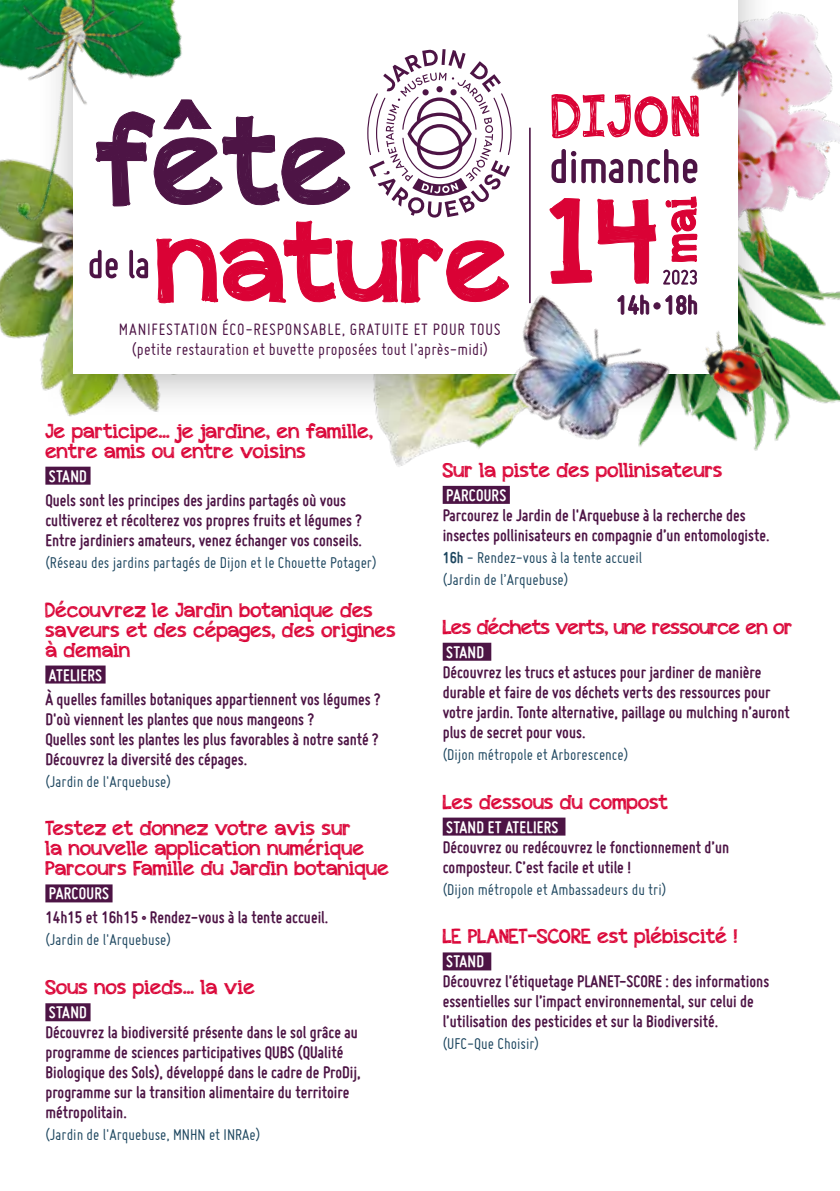
<style>
.page{position:relative;width:840px;height:1191px;background:#fff}
.page>*{position:absolute;margin:0;border:0;box-sizing:border-box;transform-origin:0 0}
.t1{font:20px/20px "appleberry";color:#da0235}
.t2{font:20px "appleberry";letter-spacing:-.03em;color:#da0235}
.t3{font:700 18px/20px "Miso";color:#4d1445}
.t4{font:18px/20px "Miso";letter-spacing:.01em;color:#4d1445;text-align:center}
.t5{font:700 18px "Miso";letter-spacing:.015em;color:#fff}
.t6{font:17px/22px "Miso";color:#1d465f}
.s1{font-weight:700}
</style>
<div class="page">
<img style="left:377px;top:419px;width:133px;height:85px">
<img style="left:697px;top:325px;width:142px;height:126px">
<img style="left:774px;top:12px;width:65px;height:313px">
<img style="left:0;top:258px;width:36px;height:81px">
<div style="left:36px;top:0;width:738px;height:419px;background:#000;opacity:.27"></div>
<div style="left:74px;top:0;width:663px;height:373px;background:#fff"></div>
<hr style="left:528px;top:128px;width:2px;height:175px;background:#4d1445">
<svg style="left:89px;top:49px;width:422px;height:255px"></svg>
<svg style="left:549px;top:198px;width:106px;height:72px"></svg>
<svg style="left:551px;top:149px;width:146px;height:35px"></svg>
<svg style="left:551px;top:94px;width:147px;height:44px"></svg>
<svg style="left:665px;top:197px;width:32px;height:65px"></svg>
<svg style="left:665px;top:269px;width:31px;height:16px"></svg>
<div style="left:45px;top:466px;width:45px;height:18px;background:#4d1445"></div>
<div style="left:45px;top:665px;width:60px;height:18px;background:#4d1445"></div>
<div style="left:45px;top:884px;width:67px;height:18px;background:#4d1445"></div>
<div style="left:45px;top:1003px;width:45px;height:18px;background:#4d1445"></div>
<div style="left:442px;top:486px;width:67px;height:18px;background:#4d1445"></div>
<div style="left:442px;top:642px;width:49px;height:18px;background:#4d1445"></div>
<div style="left:442px;top:817px;width:123px;height:18px;background:#4d1445"></div>
<div style="left:442px;top:952px;width:49px;height:18px;background:#4d1445"></div>
<img style="left:466px;top:270px;width:218px;height:199px">
<img style="left:0;top:0;width:214px;height:258px">
<img style="left:684px;top:289px;width:124px;height:130px">
<img style="left:0;top:0;width:169px;height:128px">
<img style="left:669px;top:10px;width:112px;height:110px">
<p class="t4" style="left:119px;top:318px;width:383px">MANIFESTATION ÉCO-RESPONSABLE, GRATUITE ET POUR TOUS (petite restauration et buvette proposées tout l’après-midi)</p>
<p class="t1" style="left:45px;top:421px;width:329px">Je participe... je jardine, en famille, entre amis ou entre voisins</p>
<p class="t5" style="left:49px;top:466px;width:39px">STAND</p>
<p class="t3" style="left:45px;top:489px;width:318px">Quels sont les principes des jardins partagés où vous cultiverez et récolterez vos propres fruits et légumes ?<br>Entre jardiniers amateurs, venez échanger vos conseils.</p>
<p class="t6" style="left:45px;top:551px;width:332px">(Réseau des jardins partagés de Dijon et le Chouette Potager)</p>
<p class="t1" style="left:45px;top:599px;width:352px">Découvrez le Jardin botanique des saveurs et des cépages, des origines à demain</p>
<p class="t5" style="left:49px;top:664px;width:54px">ATELIERS</p>
<p class="t3" style="left:45px;top:688px;width:336px">À quelles familles botaniques appartiennent vos légumes ?<br>D'où viennent les plantes que nous mangeons ?<br>Quelles sont les plantes les plus favorables à notre santé ?<br>Découvrez la diversité des cépages.</p>
<p class="t6" style="left:45px;top:770px;width:127px">(Jardin de l'Arquebuse)</p>
<p class="t1" style="left:45px;top:818px;width:345px">Testez et donnez votre avis sur<br>la nouvelle application numérique<br>Parcours Famille du Jardin botanique</p>
<p class="t5" style="left:49px;top:883px;width:61px">PARCOURS</p>
<p class="t3" style="left:45px;top:907px;width:284px">14h15 et 16h15 • Rendez-vous à la tente accueil.</p>
<p class="t6" style="left:45px;top:928px;width:127px">(Jardin de l'Arquebuse)</p>
<p class="t1" style="left:45px;top:977px;width:211px">Sous nos pieds... la vie</p>
<p class="t5" style="left:49px;top:1002px;width:39px">STAND</p>
<p class="t3" style="left:45px;top:1022px;width:316px">Découvrez la biodiversité présente dans le sol grâce au programme de sciences participatives QUBS (QUalité Biologique des Sols), développé dans le cadre de ProDij, programme sur la transition alimentaire du territoire métropolitain.</p>
<p class="t6" style="left:45px;top:1123px;width:216px">(Jardin de l'Arquebuse, MNHN et INRAe)</p>
<p class="t1" style="left:442px;top:460px;width:281px">Sur la piste des pollinisateurs</p>
<p class="t5" style="left:446px;top:485px;width:61px">PARCOURS</p>
<p class="t3" style="left:442px;top:505px;width:328px">Parcourez le Jardin de l'Arquebuse à la recherche des insectes pollinisateurs en compagnie d’un entomologiste.</p>
<p class="t6" style="left:442px;top:546px;width:201px"><span class="s1">16h</span> - Rendez-vous à la tente accueil (Jardin de l’Arquebuse)</p>
<p class="t2" style="left:442px;top:612px;width:351px">Les déchets verts, une ressource en or</p>
<p class="t5" style="left:446px;top:642px;width:39px">STAND</p>
<p class="t3" style="left:442px;top:661px;width:348px">Découvrez les trucs et astuces pour jardiner de manière durable et faire de vos déchets verts des ressources pour votre jardin. Tonte alternative, paillage ou mulching n’auront plus de secret pour vous.</p>
<p class="t6" style="left:442px;top:743px;width:187px">(Dijon métropole et Arborescence)</p>
<p class="t1" style="left:442px;top:791px;width:227px">Les dessous du compost</p>
<p class="t5" style="left:446px;top:816px;width:114px">STAND ET ATELIERS</p>
<p class="t3" style="left:442px;top:836px;width:288px">Découvrez ou redécouvrez le fonctionnement d’un composteur. C’est facile et utile !</p>
<p class="t6" style="left:442px;top:878px;width:225px">(Dijon métropole et Ambassadeurs du tri)</p>
<p class="t1" style="left:442px;top:926px;width:296px">LE PLANET-SCORE est plébiscité !</p>
<p class="t5" style="left:446px;top:951px;width:39px">STAND</p>
<p class="t3" style="left:442px;top:971px;width:328px">Découvrez l’étiquetage PLANET-SCORE : des informations essentielles sur l’impact environnemental, sur celui de l’utilisation des pesticides et sur la Biodiversité.</p>
<p class="t6" style="left:442px;top:1032px;width:98px">(UFC-Que Choisir)</p>
</div>
